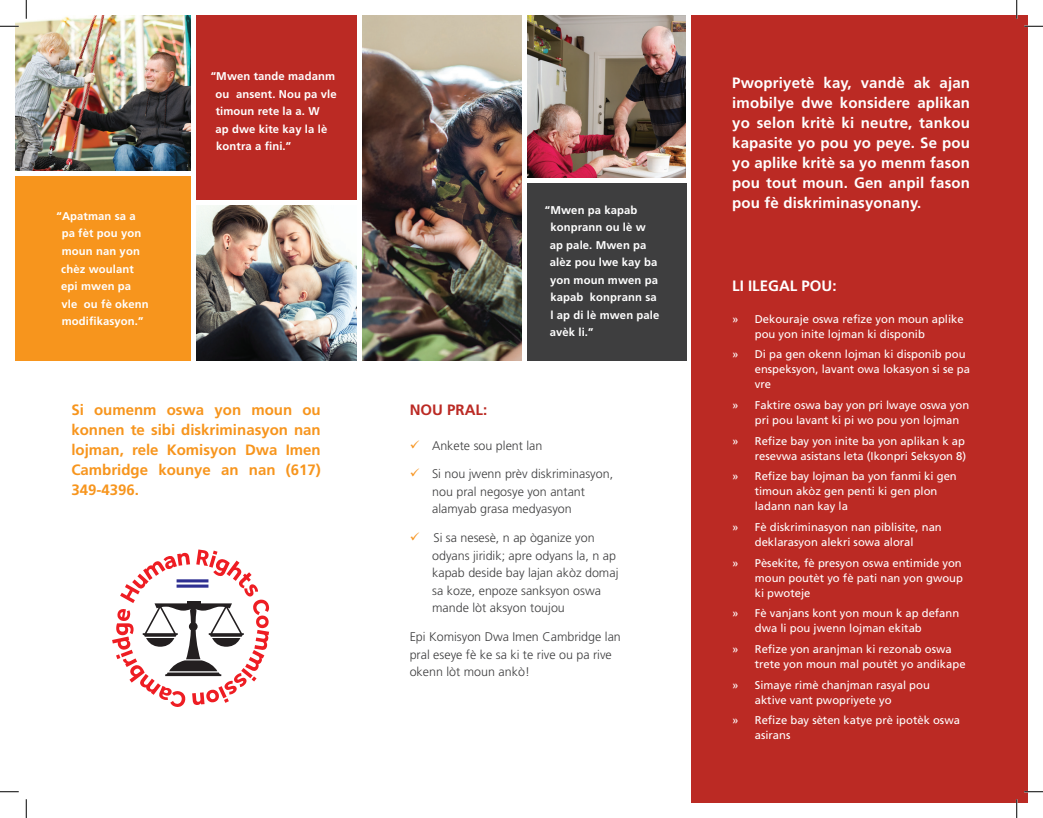
<style>
.page{position:relative;width:1043px;height:818px;background:#fff}
.page>*{position:absolute;margin:0;border:0;box-sizing:border-box;transform-origin:0 0}
.t1{font:700 15px/20px "Frutiger LT Std";letter-spacing:.01em;color:#fff;text-align:justify}
.t2{font:700 15px/20px "Frutiger LT Std";color:#f7951d;text-align:justify}
.t3{font:700 15px "Frutiger LT Std";color:#bb2a24}
.t4{font:300 12.5px/17.5px "Frutiger LT Std";color:#3e3e3f}
.t5{font:11.25px/15px "Frutiger LT Std";color:#fff}
.t6{font:700 11.25px/17.5px "Frutiger LT Std";letter-spacing:.01em;color:#fff}
.s1{color:#f79521}
</style>
<div class="page">
<div style="left:196px;top:15px;width:161px;height:185px;background:#bb2a24"></div>
<div style="left:691px;top:15px;width:337px;height:787px;background:#bb2a24"></div>
<div style="left:15px;top:176px;width:176px;height:185px;background:#f7951d"></div>
<div style="left:527px;top:183px;width:159px;height:178px;background:#3e3e3f"></div>
<img style="left:15px;top:15px;width:176px;height:155px">
<img style="left:362px;top:15px;width:159px;height:345px">
<img style="left:527px;top:15px;width:159px;height:162px">
<img style="left:196px;top:206px;width:160px;height:154px">
<svg style="left:112px;top:549px;width:157px;height:158px"></svg>
<hr style="left:176px;top:579px;width:32px;height:3px;background:#2e3092">
<hr style="left:176px;top:584px;width:32px;height:3px;background:#2e3092">
<svg style="left:0;top:25px;width:19px;height:2px"></svg>
<svg style="left:1024px;top:25px;width:18px;height:2px"></svg>
<svg style="left:0;top:791px;width:19px;height:1px"></svg>
<svg style="left:1024px;top:790px;width:18px;height:2px"></svg>
<svg style="left:25px;top:0;width:2px;height:19px"></svg>
<svg style="left:25px;top:799px;width:2px;height:19px"></svg>
<svg style="left:1016px;top:0;width:1px;height:19px"></svg>
<svg style="left:1015px;top:799px;width:2px;height:19px"></svg>
<p class="t6" style="left:61px;top:207px;width:89px;text-indent:-5px">“Apatman sa a pa fèt pou yon moun nan yon chèz woulant epi mwen pa vle ou fè okenn modifikasyon.”</p>
<p class="t6" style="left:215px;top:68px;width:123px;text-indent:-5px">“Mwen tande madanm ou ansent. Nou pa vle timoun rete la a. W<br>ap dwe kite kay la lè kontra a fini.”</p>
<p class="t2" style="left:71px;top:400px;width:251px">Si oumenm oswa yon moun ou konnen te sibi diskriminasyon nan lojman, rele Komisyon Dwa Imen Cambridge kounye an nan (617)<br>349-4396.</p>
<p class="t6" style="left:549px;top:201px;width:111px;text-indent:-5px">“Mwen pa kapab konprann ou lè w ap pale. Mwen pa alèz pou lwe kay ba yon moun mwen pa kapab konprann sa l ap di lè mwen pale avèk li.”</p>
<p class="t3" style="left:410px;top:401px;width:79px">NOU PRAL:</p>
<p class="t4" style="left:410px;top:436px;width:134px"><span class="s1">✓</span> Ankete sou plent lan</p>
<p class="t4" style="left:432px;top:465px;width:182px;text-indent:-22px"><span class="s1">✓</span> Si nou jwenn prèv diskriminasyon, nou pral negosye yon antant alamyab grasa medyasyon</p>
<p class="t4" style="left:432px;top:529px;width:188px;text-indent:-22px"><span class="s1">✓</span> Si sa nesesè, n ap òganize yon odyans jiridik; apre odyans la, n ap kapab deside bay lajan akòz domaj sa koze, enpoze sanksyon oswa mande lòt aksyon toujou</p>
<p class="t4" style="left:410px;top:628px;width:213px">Epi Komisyon Dwa Imen Cambridge lan pral eseye fè ke sa ki te rive ou pa rive okenn lòt moun ankò!</p>
<p class="t1" style="left:732px;top:73px;width:239px">Pwopriyetè kay, vandè ak ajan imobilye dwe konsidere aplikan yo selon kritè ki neutre, tankou kapasite yo pou yo peye. Se pou yo aplike kritè sa yo menm fason pou tout moun. Gen anpil fason pou fè diskriminasyonany.</p>
<p class="t1" style="left:732px;top:276px;width:106px">LI ILEGAL POU:</p>
<p class="t5" style="left:754px;top:311px;width:210px;text-indent:-22px">» Dekouraje oswa refize yon moun aplike pou yon inite lojman ki disponib</p>
<p class="t5" style="left:754px;top:347px;width:217px;text-indent:-22px">» Di pa gen okenn lojman ki disponib pou enspeksyon, lavant owa lokasyon si se pa vre</p>
<p class="t5" style="left:754px;top:397px;width:216px;text-indent:-22px">» Faktire oswa bay yon pri lwaye oswa yon pri pou lavant ki pi wo pou yon lojman</p>
<p class="t5" style="left:732px;top:433px;width:235px;text-align:right">» Refize bay yon inite ba yon aplikan k ap resevwa asistans leta (Ikonpri Seksyon 8)</p>
<p class="t5" style="left:754px;top:469px;width:203px;text-indent:-22px">» Refize bay lojman ba yon fanmi ki gen timoun akòz gen penti ki gen plon ladann nan kay la</p>
<p class="t5" style="left:732px;top:519px;width:211px;text-align:center">» Fè diskriminasyon nan piblisite, nan deklarasyon alekri sowa aloral</p>
<p class="t5" style="left:754px;top:555px;width:210px;text-align:justify;text-indent:-22px">» Pèsekite, fè presyon oswa entimide yon moun poutèt yo fè pati nan yon gwoup ki pwoteje</p>
<p class="t5" style="left:754px;top:606px;width:206px;text-indent:-22px">» Fè vanjans kont yon moun k ap defann dwa li pou jwenn lojman ekitab</p>
<p class="t5" style="left:754px;top:641px;width:212px;text-indent:-22px">» Refize yon aranjman ki rezonab oswa trete yon moun mal poutèt yo andikape</p>
<p class="t5" style="left:732px;top:677px;width:199px">» Simaye rimè chanjman rasyal pou</p>
<p class="t5" style="left:754px;top:692px;width:138px">aktive vant pwopriyete yo</p>
<p class="t5" style="left:754px;top:712px;width:207px;text-indent:-22px">» Refize bay sèten katye prè ipotèk oswa asirans</p>
</div>
